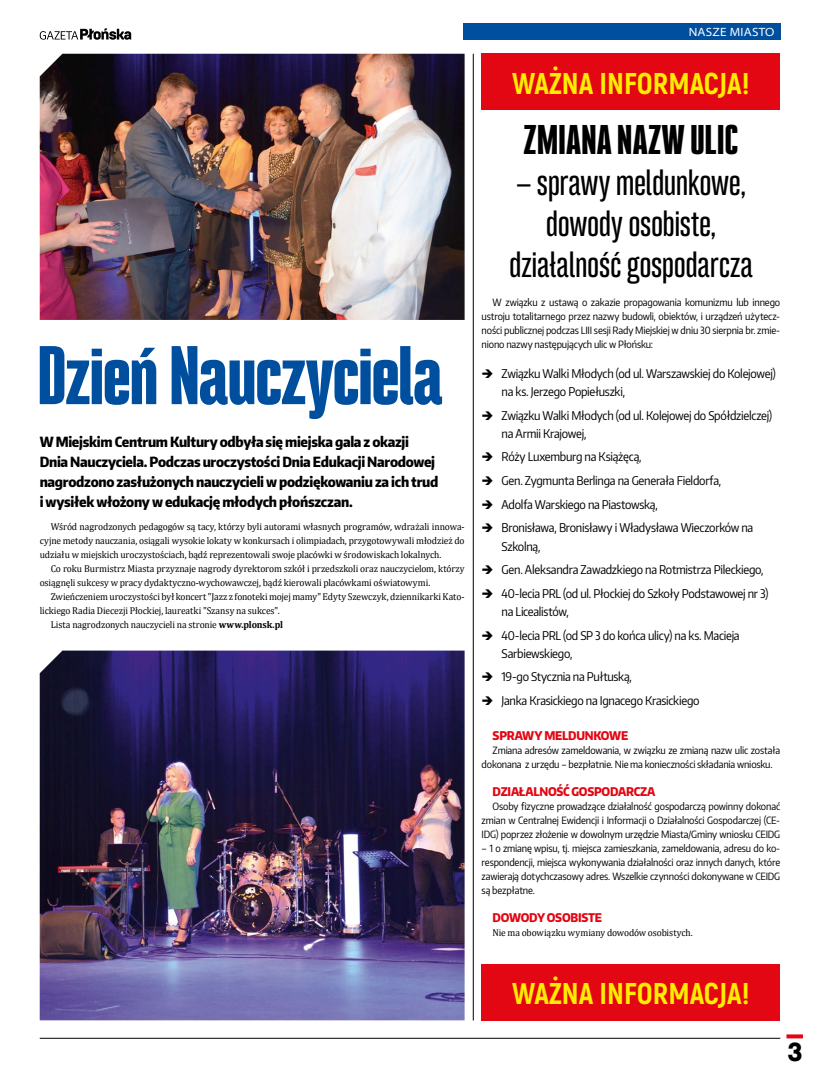
<style>
.page{position:relative;width:820px;height:1078px;background:#fff}
.page>*{position:absolute;margin:0;border:0;box-sizing:border-box;transform-origin:0 0}
.t1{font:800 72px "Bw Stretch";letter-spacing:-.02em;color:#004f9f}
.t2{font:800 36px "Bw Stretch";letter-spacing:.01em;color:#000}
.t3{font:500 32px "Bw Stretch";letter-spacing:-.01em;color:#000}
.t4{font:800 30px "Akrobat";color:#ffed00}
.t5{font:900 26px "Brutal Type";color:#000}
.t6{font:800 14px/20px "Encode Sans Condensed";letter-spacing:-.02em;color:#000}
.t7{font:12px/18px "Encode Sans Narrow";letter-spacing:-.025em;color:#000;scale:.95 1}
.t8{font:800 12px "Encode Sans Narrow";letter-spacing:-.02em;color:#e30613;scale:.95 1}
.t9{font:semi-expanded 12px "Myriad Pro";letter-spacing:.02em;color:#fff}
.t10{font:10px/14px "Encode Sans Narrow";letter-spacing:-.015em;color:#000;text-align:justify;scale:.95 1}
.t11{font:10px/14px "Cambria";letter-spacing:-.01em;color:#000;scale:.95 1}
.s1{font-weight:700}
</style>
<div class="page">
<svg style="left:40px;top:28px;width:91px;height:12px"></svg>
<div style="left:463px;top:23px;width:317px;height:17px;background:#004f9f"></div>
<hr style="left:40px;top:1037px;width:740px;height:1px;background:#000">
<svg style="left:786px;top:1034px;width:16px;height:4px"></svg>
<img style="left:40px;top:650px;width:424px;height:370px">
<img style="left:40px;top:54px;width:424px;height:266px">
<hr style="left:473px;top:54px;width:1px;height:966px;background:#000">
<div style="left:481px;top:54px;width:299px;height:56px;background:#e30613"></div>
<div style="left:481px;top:964px;width:299px;height:56px;background:#e30613"></div>
<p class="t1" style="left:37px;top:326px;width:407px">Dzień Nauczyciela</p>
<p class="t6" style="left:40px;top:431px;width:371px">W Miejskim Centrum Kultury odbyła się miejska gala z okazji</p>
<p class="t6" style="left:40px;top:451px;width:400px">Dnia Nauczyciela. Podczas uroczystości Dnia Edukacji Narodowej nagrodzono zasłużonych nauczycieli w podziękowaniu za ich trud</p>
<p class="t6" style="left:40px;top:491px;width:314px">i wysiłek włożony w edukację młodych płońszczan.</p>
<p class="t11" style="left:40px;top:519px;width:448px;text-align:justify;text-indent:11px">Wśród nagrodzonych pedagogów są tacy, którzy byli autorami własnych programów, wdrażali innowa&shy;cyjne metody nauczania, osiągali wysokie lokaty w konkursach i olimpiadach, przygotowywali młodzież do udziału w miejskich uroczystościach, bądź reprezentowali swoje placówki w środowiskach lokalnych.</p>
<p class="t11" style="left:40px;top:561px;width:448px;text-indent:11px">Co roku Burmistrz Miasta przyznaje nagrody dyrektorom szkół i przedszkoli oraz nauczycielom, którzy osiągnęli sukcesy w pracy dydaktyczno-wychowawczej, bądź kierowali placówkami oświatowymi.</p>
<p class="t11" style="left:40px;top:589px;width:448px;text-indent:11px">Zwieńczeniem uroczystości był koncert "Jazz z fonoteki mojej mamy" Edyty Szewczyk, dziennikarki Kato&shy;lickiego Radia Diecezji Płockiej, laureatki "Szansy na sukces".</p>
<p class="t11" style="left:51px;top:617px;width:246px">Lista nagrodzonych nauczycieli na stronie <span class="s1">www.plonsk.pl</span></p>
<p class="t9" style="left:688px;top:25px;width:87px">NASZE MIASTO</p>
<p class="t4" style="left:512px;top:64px;width:239px">WAŻNA INFORMACJA!</p>
<p class="t2" style="left:523px;top:115px;width:215px">ZMIANA NAZW ULIC</p>
<p class="t3" style="left:516px;top:161px;width:231px">– sprawy meldunkowe,</p>
<p class="t3" style="left:545px;top:202px;width:172px">dowody osobiste,</p>
<p class="t3" style="left:509px;top:243px;width:245px">działalność gospodarcza</p>
<p class="t10" style="left:481px;top:295px;width:316px;text-indent:11px">W związku z ustawą o zakazie propagowania komunizmu lub innego ustroju totalitarnego przez nazwy budowli, obiektów, i urządzeń użytecz&shy;ności publicznej podczas LIII sesji Rady Miejskiej w dniu 30 sierpnia br. zmie&shy;niono nazwy następujących ulic w Płońsku:</p>
<p class="t7" style="left:501px;top:364px;width:290px;text-indent:-20px">➔ Związku Walki Młodych (od ul. Warszawskiej do Kolejowej) na ks. Jerzego Popiełuszki,</p>
<p class="t7" style="left:501px;top:406px;width:286px;text-indent:-20px">➔ Związku Walki Młodych (od ul. Kolejowej do Spółdzielczej) na Armii Krajowej,</p>
<p class="t7" style="left:481px;top:447px;width:170px">➔ Róży Luxemburg na Książęcą,</p>
<p class="t7" style="left:481px;top:471px;width:254px">➔ Gen. Zygmunta Berlinga na Generała Fieldorfa,</p>
<p class="t7" style="left:481px;top:495px;width:187px">➔ Adolfa Warskiego na Piastowską,</p>
<p class="t7" style="left:501px;top:518px;width:266px;text-indent:-20px">➔ Bronisława, Bronisławy i Władysława Wieczorków na<br>Szkolną,</p>
<p class="t7" style="left:481px;top:560px;width:298px">➔ Gen. Aleksandra Zawadzkiego na Rotmistrza Pileckiego,</p>
<p class="t7" style="left:501px;top:584px;width:282px;text-indent:-20px">➔ 40-lecia PRL (od ul. Płockiej do Szkoły Podstawowej nr 3) na Licealistów,</p>
<p class="t7" style="left:501px;top:625px;width:252px;text-indent:-20px">➔ 40-lecia PRL (od SP 3 do końca ulicy) na ks. Macieja<br>Sarbiewskiego,</p>
<p class="t7" style="left:481px;top:667px;width:160px">➔ 19-go Stycznia na Pułtuską,</p>
<p class="t7" style="left:481px;top:691px;width:231px">➔ Janka Krasickiego na Ignacego Krasickiego</p>
<p class="t8" style="left:492px;top:727px;width:144px">SPRAWY MELDUNKOWE</p>
<p class="t10" style="left:481px;top:743px;width:316px;text-indent:11px">Zmiana adresów zameldowania, w związku ze zmianą nazw ulic została dokonana z urzędu – bezpłatnie. Nie ma konieczności składania wniosku.</p>
<p class="t8" style="left:492px;top:783px;width:173px">DZIAŁALNOŚĆ GOSPODARCZA</p>
<p class="t10" style="left:481px;top:799px;width:316px;text-indent:11px">Osoby fizyczne prowadzące działalność gospodarczą powinny dokonać zmian w Centralnej Ewidencji i Informacji o Działalności Gospodarczej (CE-IDG) poprzez złożenie w dowolnym urzędzie Miasta/Gminy wniosku CEIDG</p>
<p class="t10" style="left:481px;top:841px;width:316px">– 1 o zmianę wpisu, tj. miejsca zamieszkania, zameldowania, adresu do ko&shy;respondencji, miejsca wykonywania działalności oraz innych danych, które zawierają dotychczasowy adres. Wszelkie czynności dokonywane w CEIDG są bezpłatne.</p>
<p class="t8" style="left:492px;top:909px;width:117px">DOWODY OSOBISTE</p>
<p class="t11" style="left:492px;top:925px;width:212px">Nie ma obowiązku wymiany dowodów osobistych.</p>
<p class="t4" style="left:512px;top:974px;width:239px">WAŻNA INFORMACJA!</p>
<p class="t5" style="left:786px;top:1035px;width:17px">3</p>
</div>
